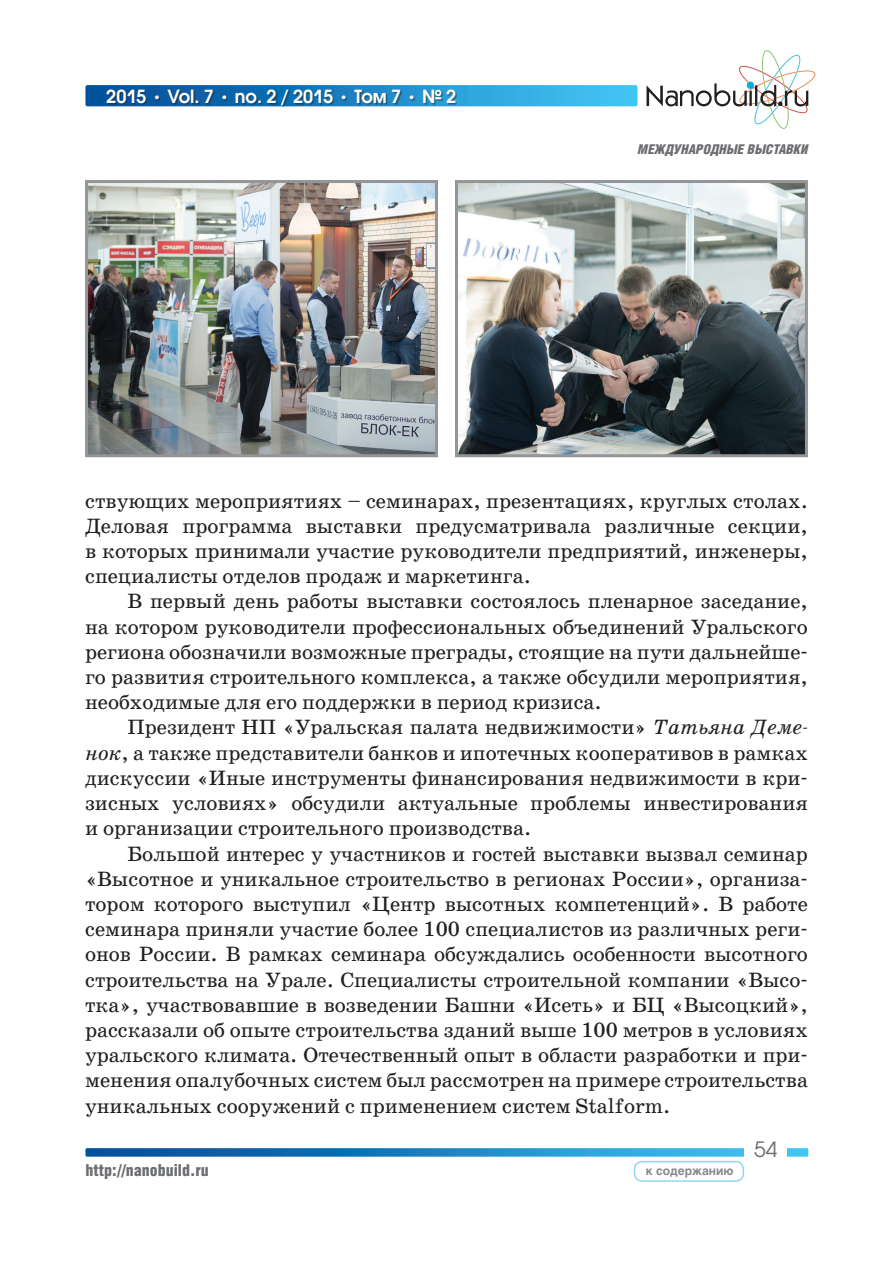
<style>
.page{position:relative;width:893px;height:1263px;background:#fff}
.page>*{position:absolute;margin:0;border:0;box-sizing:border-box;transform-origin:0 0}
.t1{font:21px/25.2px "School Book C";color:#231f20;text-align:justify}
.t2{font:21px "Avant Garde Gothic C";color:#6c6d70}
.t3{font:600 18px "Avant Garde Gothic C";color:#fff}
.t4{font:900 16.5px "Helios Cond";color:#6c6d70}
.t5{font:italic 900 13.5px "Helios Cond";color:#6c6d70}
.t6{font:700 12px "Helios";color:#87898c}
.s1{font-family:"School Book C";font-weight:700}
.s2{font-style:italic}
</style>
<div class="page">
<div style="left:85px;top:85px;width:553px;height:21px;background:linear-gradient(to right,#004694,#42c8f7);border-radius:2px"></div>
<div style="left:108px;top:90px;width:349px;height:17px;background:#231f20;opacity:.5"></div>
<svg style="left:646px;top:50px;width:169px;height:79px"></svg>
<svg style="left:85px;top:1148px;width:723px;height:9px;background:#298ac5"></svg>
<div style="left:745px;top:1137px;width:42px;height:20px;background:#fff"></div>
<div style="left:634px;top:1161px;width:110px;height:21px;border:2px solid #8dd7f7;border-radius:7px"></div>
<img style="left:89px;top:184px;width:345px;height:269px">
<div style="left:85px;top:180px;width:353px;height:277px;border:3px solid #939598"></div>
<img style="left:459px;top:184px;width:345px;height:269px">
<div style="left:455px;top:180px;width:353px;height:277px;border:3px solid #939598"></div>
<p class="t3" style="left:106px;top:85px;width:351px">2015 <span class="s1">•</span> Vol. 7 <span class="s1">•</span> no. 2 / 2015 <span class="s1">•</span> Том 7 <span class="s1">•</span> № 2</p>
<p class="t5" style="left:638px;top:142px;width:172px">МЕЖДУНАРОДНЫЕ ВЫСТАВКИ</p>
<p class="t1" style="left:85px;top:488px;width:724px">ствующих мероприятиях – семинарах, презентациях, круглых столах.<br>Деловая программа выставки предусматривала различные секции, в которых принимали участие руководители предприятий, инженеры, специалисты отделов продаж и маркетинга.</p>
<p class="t1" style="left:85px;top:589px;width:724px;text-indent:43px">В первый день работы выставки состоялось пленарное заседание, на котором руководители профессиональных объединений Уральского региона обозначили возможные преграды, стоящие на пути дальнейше&shy;го развития строительного комплекса, а также обсудили мероприятия, необходимые для его поддержки в период кризиса.</p>
<p class="t1" style="left:85px;top:715px;width:724px;text-indent:43px">Президент НП «Уральская палата недвижимости» <span class="s2">Татьяна Деме&shy;нок</span>, а также представители банков и ипотечных кооперативов в рамках дискуссии «Иные инструменты финансирования недвижимости в кри&shy;зисных условиях» обсудили актуальные проблемы инвестирования и организации строительного производства.</p>
<p class="t1" style="left:85px;top:841px;width:724px;text-indent:43px">Большой интерес у участников и гостей выставки вызвал семинар «Высотное и уникальное строительство в регионах России», организа&shy;тором которого выступил «Центр высотных компетенций». В работе семинара приняли участие более 100 специалистов из различных реги&shy;онов России. В рамках семинара обсуждались особенности высотного строительства на Урале. Специалисты строительной компании «Высо&shy;тка», участвовавшие в возведении Башни «Исеть» и БЦ «Высоцкий», рассказали об опыте строительства зданий выше 100 метров в условиях уральского климата. Отечественный опыт в области разработки и при&shy;менения опалубочных систем был рассмотрен на примере строительства уникальных сооружений с применением систем Stalform.</p>
<p class="t4" style="left:85px;top:1161px;width:125px">http://nanobuild.ru</p>
<p class="t6" style="left:646px;top:1163px;width:89px">к содержанию</p>
<p class="t2" style="left:754px;top:1137px;width:25px">54</p>
</div>
